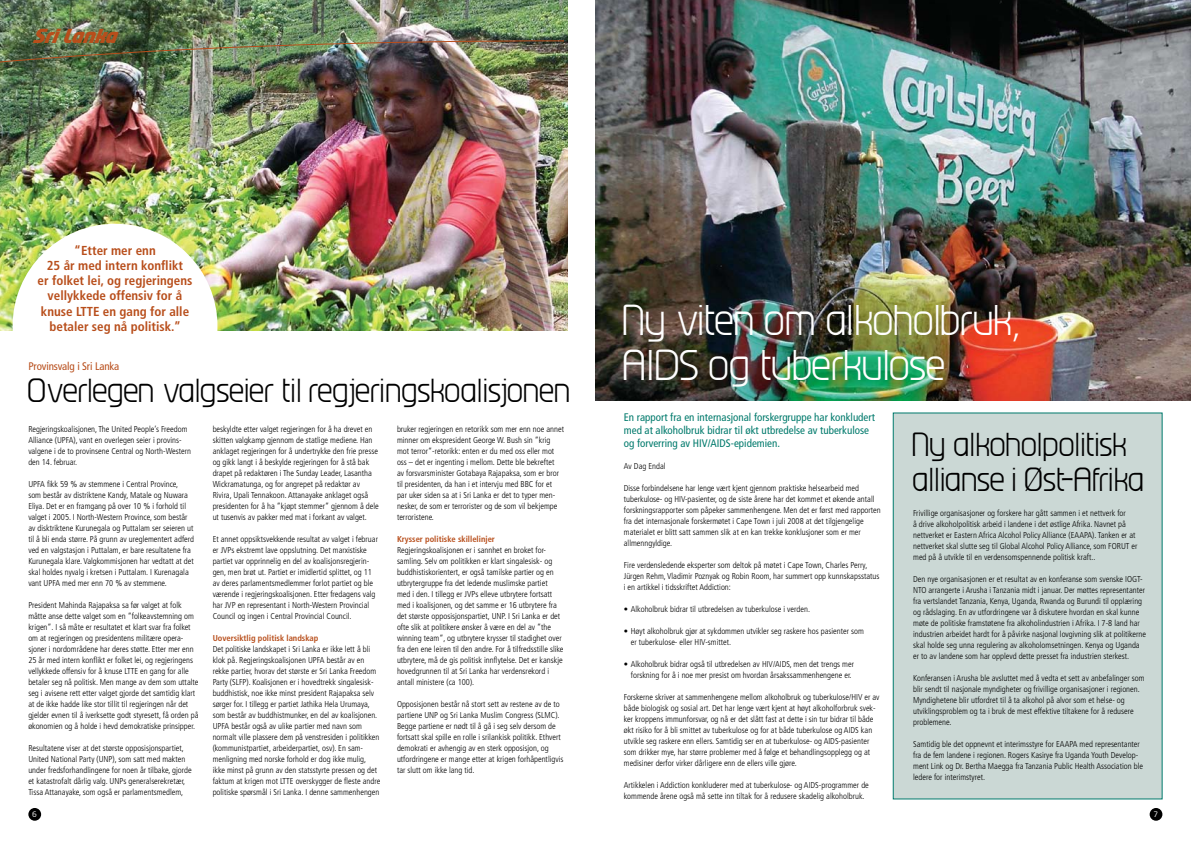
<style>
.page{position:relative;width:1191px;height:842px;background:#fff}
.page>*{position:absolute;margin:0;border:0;box-sizing:border-box;transform-origin:0 0}
.t1{font:300 38px/45.6px "Prosper";letter-spacing:.015em;color:#fff}
.t2{font:300 29.5px "Prosper";letter-spacing:.01em;color:#000}
.t3{font:300 29.4px/35.2px "Prosper";letter-spacing:.005em;color:#000}
.t4{font:italic 900 18px "Prosper";color:#b84e1b}
.t5{font:700 condensed 13px/15px "Frutiger";color:#b84e1b;text-align:center}
.t6{font:condensed 11px/13px "Frutiger";color:#007a6c}
.t7{font:condensed 11px "Frutiger";letter-spacing:-.01em;color:#b84e1b}
.t8{font:300 condensed 8.5px/11px "Frutiger";color:#000}
.t9{font:700 condensed 8.5px "Frutiger";color:#b84e1b}
.t10{font:7px "Prosper";color:#fff}
</style>
<div class="page">
<img style="left:595px;top:0;width:596px;height:400px">
<img style="left:0;top:0;width:567px;height:331px">
<div style="left:13px;top:224px;width:204px;height:205px;background:#fff;border-radius:50%"></div>
<div style="left:28px;top:808px;width:13px;height:13px;background:#000;border-radius:50%"></div>
<div style="left:1149px;top:808px;width:13px;height:13px;background:#000;border-radius:50%"></div>
<img style="left:0;top:40px;width:563px;height:24px">
<div style="left:892px;top:412px;width:270px;height:387px;background:#cbd8d5"></div>
<h3 class="t4" style="left:33px;top:23px;width:87px">Sri Lanka</h3>
<h3 class="t5" style="left:38px;top:243px;width:156px">“Etter mer enn<br>25 år med intern konflikt<br>er folket lei, og regjeringens vellykkede offensiv for å knuse LTTE en gang for alle betaler seg nå politisk.”</h3>
<p class="t7" style="left:28px;top:359px;width:93px">Provinsvalg i Sri Lanka</p>
<h2 class="t2" style="left:28px;top:372px;width:544px">Overlegen valgseier til regjeringskoalisjonen</h2>
<p class="t8" style="left:28px;top:423px;width:164px">Regjeringskoalisjonen, The United People’s Freedom Alliance (UPFA), vant en overlegen seier i provins&shy;valgene i de to provinsene Central og North-Western den 14. februar.</p>
<p class="t8" style="left:28px;top:478px;width:167px">UPFA fikk 59 % av stemmene i Central Province,<br>som består av distriktene Kandy, Matale og Nuwara Eliya. Det er en framgang på over 10 % i forhold til valget i 2005. I North-Western Province, som består av disktriktene Kurunegala og Puttalam ser seieren ut til å bli enda større. På grunn av ureglementert adferd ved en valgstasjon i Puttalam, er bare resultatene fra Kurunegala klare. Valgkommisjonen har vedtatt at det skal holdes nyvalg i kretsen i Puttalam. I Kurenagala vant UPFA med mer enn 70 % av stemmene.</p>
<p class="t8" style="left:28px;top:599px;width:172px">President Mahinda Rajapaksa sa før valget at folk måtte anse dette valget som en ”folkeavstemning om krigen”. I så måte er resultatet et klart svar fra folket om at regjeringen og presidentens militære opera&shy;sjoner i nordområdene har deres støtte. Etter mer enn 25 år med intern konflikt er folket lei, og regjeringens vellykkede offensiv for å knuse LTTE en gang for alle betaler seg nå politisk. Men mange av dem som uttalte seg i avisene rett etter valget gjorde det samtidig klart at de ikke hadde like stor tillit til regjeringen når det gjelder evnen til å iverksette godt styresett, få orden på økonomien og å holde i hevd demokratiske prinsipper.</p>
<p class="t8" style="left:28px;top:742px;width:165px">Resultatene viser at det største opposisjonspartiet, United National Party (UNP), som satt med makten under fredsforhandlingene for noen år tilbake, gjorde et katastrofalt dårlig valg. UNPs generalserekretær, Tissa Attanayake, som også er parlamentsmedlem,</p>
<p class="t8" style="left:213px;top:423px;width:168px">beskyldte etter valget regjeringen for å ha drevet en skitten valgkamp gjennom de statlige mediene. Han anklaget regjeringen for å undertrykke den frie presse og gikk langt i å beskylde regjeringen for å stå bak drapet på redaktøren i The Sunday Leader, Lasantha Wickramatunga, og for angrepet på redaktør av Rivira, Upali Tennakoon. Attanayake anklaget også presidenten for å ha ”kjøpt stemmer” gjennom å dele ut tusenvis av pakker med mat i forkant av valget.</p>
<p class="t8" style="left:213px;top:533px;width:167px">Et annet oppsiktsvekkende resultat av valget i februar er JVPs ekstremt lave oppslutning. Det marxistiske partiet var opprinnelig en del av koalisjonsregjerin&shy;gen, men brøt ut. Partiet er imidlertid splittet, og 11 av deres parlamentsmedlemmer forlot partiet og ble værende i regjeringskoalisjonen. Etter fredagens valg har JVP en representant i North-Western Provincial Council og ingen i Central Provincial Council.</p>
<p class="t9" style="left:213px;top:633px;width:107px">Uoversiktlig politisk landskap</p>
<p class="t8" style="left:213px;top:643px;width:169px">Det politiske landskapet i Sri Lanka er ikke lett å bli klok på. Regjeringskoalisjonen UPFA består av en rekke partier, hvorav det største er Sri Lanka Freedom Party (SLFP). Koalisjonen er i hovedtrekk singalesisk&shy;buddhistisk, noe ikke minst president Rajapaksa selv sørger for. I tillegg er partiet Jathika Hela Urumaya, som består av buddhistmunker, en del av koalisjonen.<br>UPFA består også av ulike partier med navn som normalt ville plassere dem på venstresiden i politikken (kommunistpartiet, arbeiderpartiet, osv). En sam&shy;menligning med norske forhold er dog ikke mulig, ikke minst på grunn av den statsstyrte pressen og det faktum at krigen mot LTTE overskygger de fleste andre politiske spørsmål i Sri Lanka. I denne sammenhengen</p>
<p class="t8" style="left:397px;top:423px;width:169px">bruker regjeringen en retorikk som mer enn noe annet minner om ekspresident George W. Bush sin ”krig mot terror”-retorikk: enten er du med oss eller mot oss – det er ingenting i mellom. Dette ble bekreftet<br>av forsvarsminister Gotabaya Rajapaksa, som er bror til presidenten, da han i et intervju med BBC for et par uker siden sa at i Sri Lanka er det to typer men&shy;nesker, de som er terrorister og de som vil bekjempe terroristene.</p>
<p class="t9" style="left:397px;top:534px;width:99px">Krysser politiske skillelinjer</p>
<p class="t8" style="left:397px;top:544px;width:168px">Regjeringskoalisjonen er i sannhet en broket for&shy;samling. Selv om politikken er klart singalesisk- og buddhistiskorientert, er også tamilske partier og en utbrytergruppe fra det ledende muslimske partiet<br>med i den. I tillegg er JVPs elleve utbrytere fortsatt med i koalisjonen, og det samme er 16 utbrytere fra det største opposisjonspartiet, UNP. I Sri Lanka er det ofte slik at politikere ønsker å være en del av ”the winning team”, og utbrytere krysser til stadighet over fra den ene leiren til den andre. For å tilfredsstille slike utbrytere, må de gis politisk innflytelse. Det er kanskje hovedgrunnen til at Sri Lanka har verdensrekord i antall ministere (ca 100).</p>
<p class="t8" style="left:397px;top:698px;width:168px">Opposisjonen består nå stort sett av restene av de to partiene UNP og Sri Lanka Muslim Congress (SLMC).<br>Begge partiene er nødt til å gå i seg selv dersom de fortsatt skal spille en rolle i srilankisk politikk. Ethvert demokrati er avhengig av en sterk opposisjon, og utfordringene er mange etter at krigen forhåpentligvis tar slutt om ikke lang tid.</p>
<h1 class="t1" style="left:624px;top:297px;width:398px">Ny viten om alkoholbruk,<br>AIDS og tuberkulose</h1>
<p class="t6" style="left:624px;top:410px;width:253px">En rapport fra en internasjonal forskergruppe har konkludert med at alkoholbruk bidrar til økt utbredelse av tuberkulose og forverring av HIV/AIDS-epidemien.</p>
<p class="t8" style="left:624px;top:460px;width:43px">Av Dag Endal</p>
<p class="t8" style="left:624px;top:482px;width:258px">Disse forbindelsene har lenge vært kjent gjennom praktiske helsearbeid med tuberkulose- og HIV-pasienter, og de siste årene har det kommet et økende antall forskningsrapporter som påpeker sammenhengene. Men det er først med rapporten fra det internasjonale forskermøtet i Cape Town i juli 2008 at det tilgjengelige materialet er blitt satt sammen slik at en kan trekke konklusjoner som er mer allmenngyldige.</p>
<p class="t8" style="left:624px;top:559px;width:257px">Fire verdensledende eksperter som deltok på møtet i Cape Town, Charles Perry,<br>Jürgen Rehm, Vladimir Poznyak og Robin Room, har summert opp kunnskapsstatus i en artikkel i tidsskriftet Addiction:</p>
<p class="t8" style="left:624px;top:603px;width:188px">• Alkoholbruk bidrar til utbredelsen av tuberkulose i verden.</p>
<p class="t8" style="left:631px;top:625px;width:234px;text-indent:-7px">• Høyt alkoholbruk gjør at sykdommen utvikler seg raskere hos pasienter som er tuberkulose- eller HIV-smittet.</p>
<p class="t8" style="left:624px;top:658px;width:232px;text-align:center">• Alkoholbruk bidrar også til utbredelsen av HIV/AIDS, men det trengs mer forskning for å i noe mer presist om hvordan årsakssammenhengene er.</p>
<p class="t8" style="left:624px;top:691px;width:257px">Forskerne skriver at sammenhengene mellom alkoholbruk og tuberkulose/HIV er av både biologisk og sosial art. Det har lenge vært kjent at høyt alkoholforbruk svek&shy;ker kroppens immunforsvar, og nå er det slått fast at dette i sin tur bidrar til både økt risiko for å bli smittet av tuberkulose og for at både tuberkulose og AIDS kan utvikle seg raskere enn ellers. Samtidig ser en at tuberkulose- og AIDS-pasienter som drikker mye, har større problemer med å følge et behandlingsopplegg og at medisiner derfor virker dårligere enn de ellers ville gjøre.</p>
<p class="t8" style="left:624px;top:779px;width:246px">Artikkelen i Addiction konkluderer med at tuberkulose- og AIDS-programmer de kommende årene også må sette inn tiltak for å redusere skadelig alkoholbruk.</p>
<h3 class="t3" style="left:913px;top:426px;width:233px">Ny alkoholpolitisk allianse i Øst-Afrika</h3>
<p class="t8" style="left:913px;top:508px;width:226px">Frivillige organisasjoner og forskere har gått sammen i et nettverk for<br>å drive alkoholpolitisk arbeid i landene i det østlige Afrika. Navnet på nettverket er Eastern Africa Alcohol Policy Alliance (EAAPA). Tanken er at nettverket skal slutte seg til Global Alcohol Policy Alliance, som FORUT er med på å utvikle til en verdensomspennende politisk kraft..</p>
<p class="t8" style="left:913px;top:574px;width:234px">Den nye organisasjonen er et resultat av en konferanse som svenske IOGT-NTO arrangerte i Arusha i Tanzania midt i januar. Der møttes representanter fra vertslandet Tanzania, Kenya, Uganda, Rwanda og Burundi til opplæring og rådslaging. En av utfordringene var å diskutere hvordan en skal kunne møte de politiske framstøtene fra alkoholindustrien i Afrika. I 7-8 land har industrien arbeidet hardt for å påvirke nasjonal lovgivning slik at politikerne skal holde seg unna regulering av alkoholomsetningen. Kenya og Uganda er to av landene som har opplevd dette presset fra industrien sterkest.</p>
<p class="t8" style="left:913px;top:673px;width:233px">Konferansen i Arusha ble avsluttet med å vedta et sett av anbefalinger som blir sendt til nasjonale myndigheter og frivillige organisasjoner i regionen.<br>Myndighetene blir utfordret til å ta alkohol på alvor som et helse- og utviklingsproblem og ta i bruk de mest effektive tiltakene for å redusere problemene.</p>
<p class="t8" style="left:913px;top:739px;width:231px">Samtidig ble det oppnevnt et interimsstyre for EAAPA med representanter fra de fem landene i regionen. Rogers Kasirye fra Uganda Youth Develop&shy;ment Link og Dr. Bertha Maegga fra Tanzania Public Health Association ble ledere for interimstyret.</p>
<p class="t10" style="left:33px;top:810px;width:6px">6</p>
<p class="t10" style="left:1154px;top:810px;width:6px">7</p>
</div>
